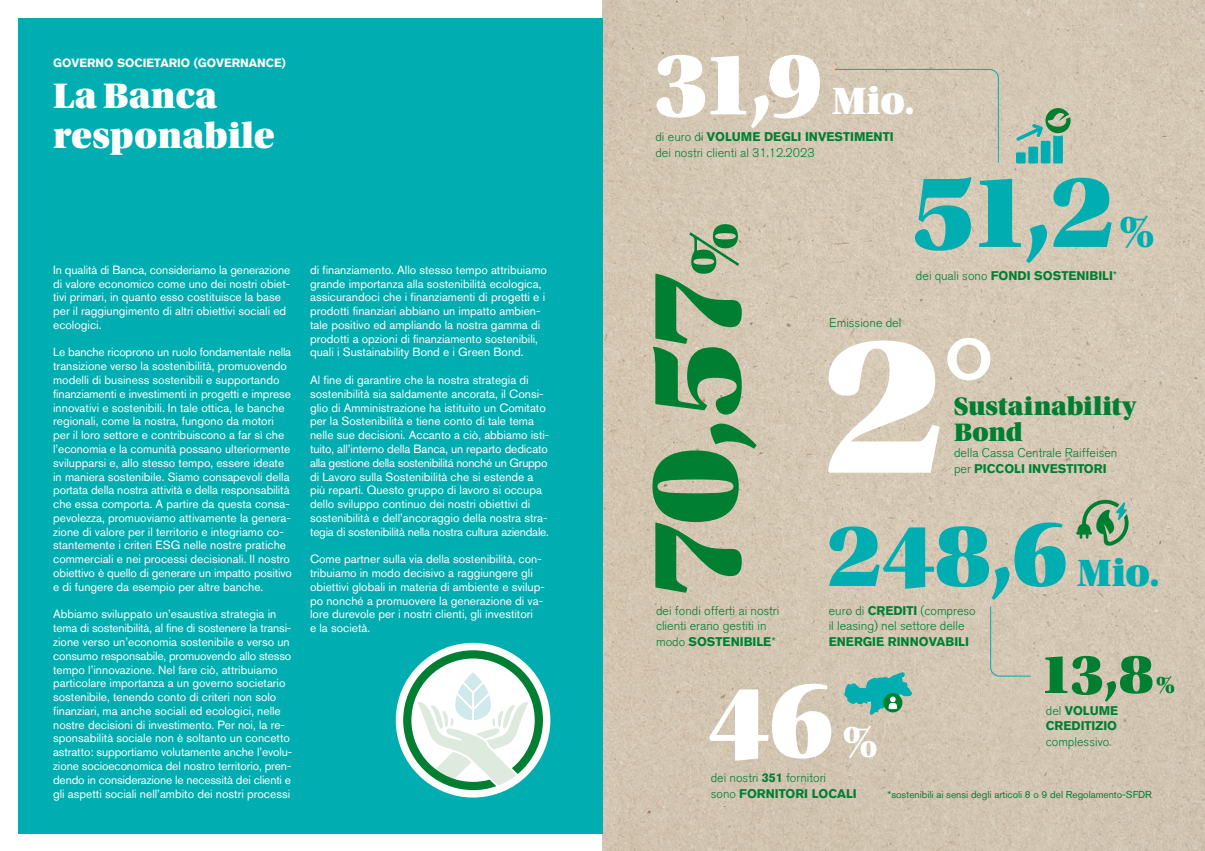
<style>
.page{position:relative;width:1205px;height:851px;background:#fff}
.page>*{position:absolute;margin:0;border:0;box-sizing:border-box;transform-origin:0 0}
.t1{font:208.12px "Utopia Std Black Headline";color:#fff}
.t2{font:131.25px "Utopia Std Black Headline";color:#007f33}
.t3{font:108.88px "Utopia Std Black Headline";color:#00adb1}
.t4{font:108.88px "Utopia Std Black Headline";color:#fff}
.t5{font:93.75px "Utopia Std Black Headline";color:#00adb1}
.t6{font:93.75px "Utopia Std Black Headline";color:#fff}
.t7{font:58.5px "Utopia Std Black Headline";color:#007f33}
.t8{font:47.5px "Utopia Std Black Headline";color:#00adb1}
.t9{font:47.5px "Utopia Std Black Headline";color:#fff}
.t10{font:40.12px "Utopia Std Black Headline";color:#fff}
.t11{font:40.12px "Utopia Std Black Headline";color:#00adb1}
.t12{font:37.5px/40px "Utopia Std Black Headline";color:#fff}
.t13{font:26.75px/26.8px "Utopia Std Black Headline";color:#007f33}
.t14{font:25.5px "Utopia Std Black Headline";color:#007f33}
.t15{font:300 12.5px/15.8px "Akzidenz Grotesk BQ";color:#007f33}
.t16{font:700 12.5px/15.8px "Akzidenz Grotesk BQ";color:#007f33}
.t17{font:11.88px/13.8px "Akzidenz Grotesk BQ";color:#fff}
.t18{font:700 11.88px "Akzidenz Grotesk BQ";color:#fff}
.t19{font:10px "Akzidenz Grotesk BQ";color:#007f33}
.s1{font-weight:700}
.s2{font-size:71.88px}
.s3{font-weight:300}
</style>
<div class="page">
<img style="left:602px;top:0;width:603px;height:850px">
<div style="left:18px;top:18px;width:584px;height:815px;background:#00adb1"></div>
<div style="left:396px;top:642px;width:154px;height:155px;background:#fff;border-radius:50%"></div>
<svg style="left:403px;top:650px;width:140px;height:140px"></svg>
<svg style="left:834px;top:69px;width:165px;height:94px;background:#d2c7b4"></svg>
<svg style="left:1016px;top:108px;width:54px;height:55px;background:#7eb8a5"></svg>
<svg style="left:990px;top:606px;width:41px;height:70px;background:#cdc6b3"></svg>
<svg style="left:844px;top:672px;width:68px;height:42px;background:#61b6a9"></svg>
<svg style="left:1076px;top:499px;width:52px;height:47px;background:#87ae89"></svg>
<p class="t18" style="left:53px;top:55px;width:234px">GOVERNO SOCIETARIO (GOVERNANCE)</p>
<h3 class="t12" style="left:53px;top:77px;width:223px">La Banca responabile</h3>
<p class="t17" style="left:53px;top:262px;width:239px">In qualità di Banca, consideriamo la generazione di valore economico come uno dei nostri obiet&shy;tivi primari, in quanto esso costituisce la base per il raggiungimento di altri obiettivi sociali ed ecologici.</p>
<p class="t17" style="left:53px;top:345px;width:240px">Le banche ricoprono un ruolo fondamentale nella transizione verso la sostenibilità, promuovendo modelli di business sostenibili e supportando finanziamenti e investimenti in progetti e imprese innovativi e sostenibili. In tale ottica, le banche regionali, come la nostra, fungono da motori per il loro settore e contribuiscono a far sì che l’economia e la comunità possano ulteriormente svilupparsi e, allo stesso tempo, essere ideate in maniera sostenibile. Siamo consapevoli della portata della nostra attività e della responsabilità che essa comporta. A partire da questa consa&shy;pevolezza, promuoviamo attivamente la genera&shy;zione di valore per il territorio e integriamo co&shy;stantemente i criteri ESG nelle nostre pratiche commerciali e nei processi decisionali. Il nostro obiettivo è quello di generare un impatto positivo e di fungere da esempio per altre banche.</p>
<p class="t17" style="left:53px;top:607px;width:241px">Abbiamo sviluppato un’esaustiva strategia in tema di sostenibilità, al fine di sostenere la transi&shy;zione verso un’economia sostenibile e verso un consumo responsabile, promuovendo allo stesso tempo l’innovazione. Nel fare ciò, attribuiamo particolare importanza a un governo societario sostenibile, tenendo conto di criteri non solo finanziari, ma anche sociali ed ecologici, nelle nostre decisioni di investimento. Per noi, la re&shy;sponsabilità sociale non è soltanto un concetto astratto: supportiamo volutamente anche l’evolu&shy;zione socioeconomica del nostro territorio, pren&shy;dendo in considerazione le necessità dei clienti e gli aspetti sociali nell’ambito dei nostri processi</p>
<p class="t17" style="left:310px;top:262px;width:238px">di finanziamento. Allo stesso tempo attribuiamo grande importanza alla sostenibilità ecologica, assicurandoci che i finanziamenti di progetti e i prodotti finanziari abbiano un impatto ambien&shy;tale positivo ed ampliando la nostra gamma di prodotti a opzioni di finanziamento sostenibili, quali i Sustainability Bond e i Green Bond.</p>
<p class="t17" style="left:310px;top:373px;width:241px">Al fine di garantire che la nostra strategia di sostenibilità sia saldamente ancorata, il Consi&shy;glio di Amministrazione ha istituito un Comitato per la Sostenibilità e tiene conto di tale tema nelle sue decisioni. Accanto a ciò, abbiamo isti&shy;tuito, all’interno della Banca, un reparto dedicato alla gestione della sostenibilitá nonché un Gruppo di Lavoro sulla Sostenibilità che si estende a più reparti. Questo gruppo di lavoro si occupa dello sviluppo continuo dei nostri obiettivi di sostenibilità e dell’ancoraggio della nostra stra&shy;tegia di sostenibilità nella nostra cultura aziendale.</p>
<p class="t17" style="left:310px;top:552px;width:236px">Come partner sulla via della sostenibilità, con&shy;tribuiamo in modo decisivo a raggiungere gli obiettivi globali in materia di ambiente e svilup&shy;po nonché a promuovere la generazione di va&shy;lore durevole per i nostri clienti, gli investitori<br>e la società.</p>
<h3 class="t6" style="left:654px;top:35px;width:170px">31,9</h3>
<h3 class="t10" style="left:832px;top:80px;width:84px">Mio.</h3>
<p class="t15" style="left:655px;top:129px;width:240px">di euro di <span class="s1">VOLUME DEGLI INVESTIMENTI </span>dei nostri clienti al 31.12.2023</p>
<h2 class="t2" style="left:626px;top:596px;width:375px;rotate:-90deg">70,57<span class="s2">%</span></h2>
<p class="t15" style="left:656px;top:602px;width:125px">dei fondi offerti ai nostri clienti erano gestiti in modo <span class="s1">SOSTENIBILE</span>*</p>
<h3 class="t3" style="left:911px;top:154px;width:204px">51,2</h3>
<h3 class="t8" style="left:1119px;top:206px;width:36px">%</h3>
<p class="t15" style="left:829px;top:315px;width:74px">Emissione del</p>
<p class="t16" style="left:916px;top:268px;width:203px"><span class="s3">dei quali sono</span> FONDI SOSTENIBILI<span class="s3">*</span></p>
<h1 class="t1" style="left:823px;top:296px;width:176px">2°</h1>
<h3 class="t13" style="left:954px;top:393px;width:183px">Sustainability<br>Bond</h3>
<p class="t15" style="left:954px;top:445px;width:165px">della Cassa Centrale Raiffeisen per <span class="s1">PICCOLI INVESTITORI</span></p>
<h3 class="t5" style="left:827px;top:506px;width:242px">248,6</h3>
<p class="t15" style="left:829px;top:602px;width:149px">euro di <span class="s1">CREDITI</span> (compreso il leasing) nel settore delle</p>
<p class="t16" style="left:829px;top:633px;width:142px">ENERGIE RINNOVABILI</p>
<h3 class="t11" style="left:1077px;top:552px;width:84px">Mio.</h3>
<h3 class="t7" style="left:1039px;top:643px;width:116px">13,8</h3>
<h3 class="t14" style="left:1156px;top:671px;width:20px">%</h3>
<h3 class="t4" style="left:706px;top:665px;width:128px">46</h3>
<p class="t16" style="left:1046px;top:702px;width:74px"><span class="s3">del</span> VOLUME<br>CREDITIZIO</p>
<h3 class="t9" style="left:843px;top:717px;width:36px">%</h3>
<p class="t15" style="left:1046px;top:734px;width:65px">complessivo</p>
<p class="t15" style="left:711px;top:770px;width:147px">dei nostri <span class="s1">351</span> fornitori<br>sono <span class="s1">FORNITORI LOCALI</span></p>
<p class="t19" style="left:888px;top:788px;width:265px">*sostenibili ai sensi degli articoli 8 o 9 del Regolamento-SFDR</p>
</div>
